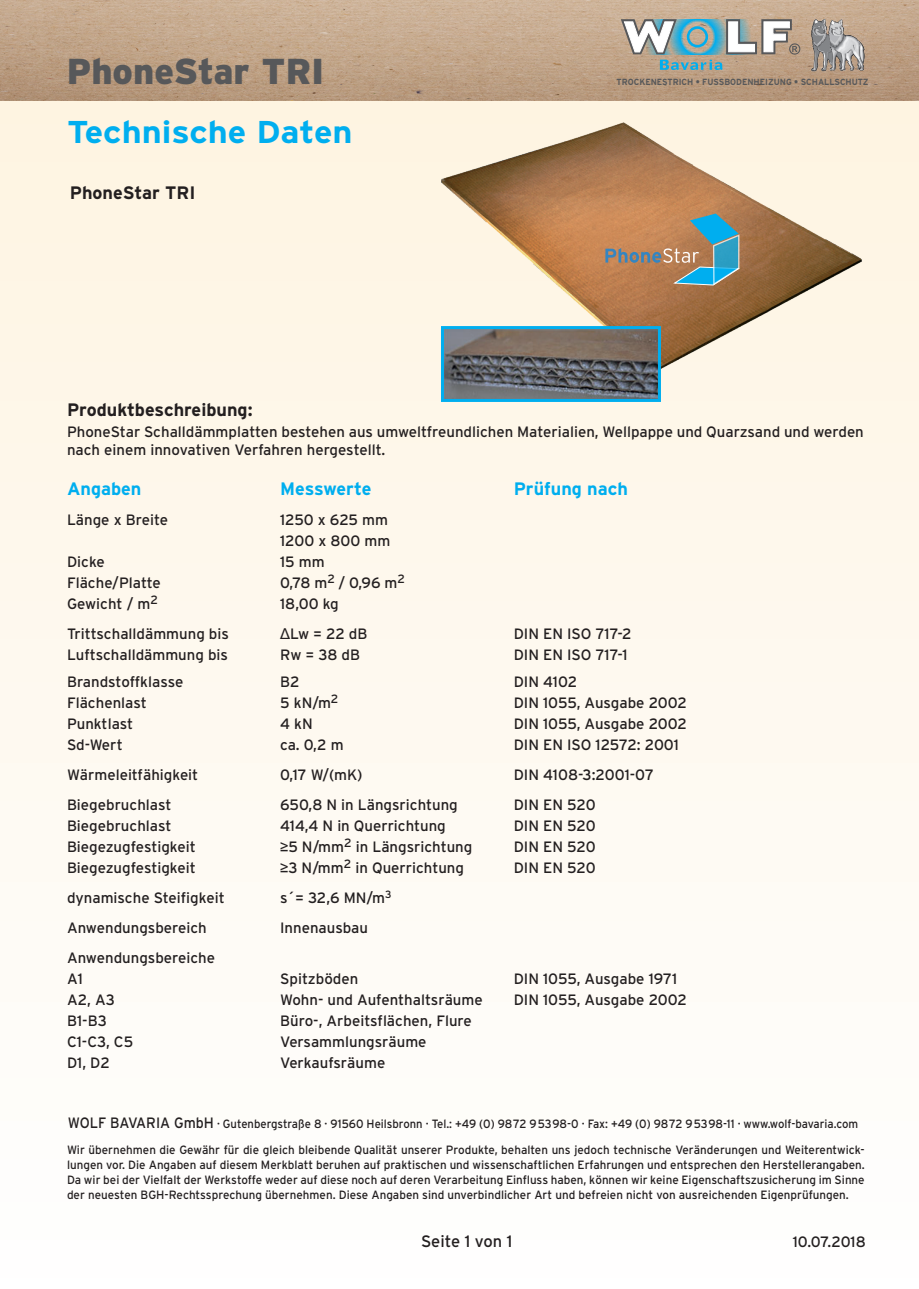
<style>
.page{position:relative;width:919px;height:1289px;background:#fff}
.page>*{position:absolute;margin:0;border:0;box-sizing:border-box;transform-origin:0 0}
.t1{font:900 36px "Interstate";color:#57585a}
.t2{font:700 31.5px "Interstate";color:#00aeef;scale:1.09 1}
.t3{font:700 18px "Interstate";color:#231f20}
.t4{font:700 18px "Interstate";color:#00aeef}
.t5{font:16.5px "Interstate";letter-spacing:-.005em;color:#231f20}
.t6{font:15px/21px "Interstate";color:#231f20}
.t7{font:12px/15px "Interstate";color:#231f20;text-align:justify}
.t8{font:12px/25.5px "Interstate";color:#231f20;scale:.94 1}
.t9{font:700 9px "Interstate";color:#57585a;scale:.93 1}
.s1{font-family:"Arial"}
.s2{font-size:15px}
</style>
<div class="page">
<div style="left:0;top:85px;width:918px;height:1203px;background:linear-gradient(to bottom,#fef4e1,#fefefe)"></div>
<img style="left:0;top:0;width:918px;height:101px">
<img style="left:810px;top:19px;width:55px;height:52px">
<svg style="left:612px;top:19px;width:5px;height:35px"></svg>
<svg style="left:617px;top:17px;width:183px;height:53px"></svg>
<img style="left:438px;top:119px;width:425px;height:254px">
<svg style="left:605px;top:213px;width:135px;height:73px;background:#988e7a"></svg>
<img style="left:445px;top:330px;width:212px;height:68px">
<div style="left:441px;top:326px;width:220px;height:76px;border:3px solid #00aeef"></div>
<h1 class="t1" style="left:67px;top:50px;width:259px">PhoneStar TRI</h1>
<h2 class="t2" style="left:67px;top:113px;width:263px">Technische Daten</h2>
<p class="t3" style="left:70px;top:182px;width:127px">PhoneStar TRI</p>
<p class="t9" style="left:616px;top:76px;width:272px">TROCKENESTRICH • FUSSBODENHEIZUNG • SCHALLSCHUTZ</p>
<p class="t3" style="left:67px;top:399px;width:187px">Produktbeschreibung:</p>
<p class="t6" style="left:67px;top:423px;width:798px;line-height:18px">PhoneStar Schalldämmplatten bestehen aus umweltfreundlichen Materialien, Wellpappe und Quarzsand und werden nach einem innovativen Verfahren hergestellt.</p>
<p class="t4" style="left:67px;top:477px;width:76px">Angaben</p>
<p class="t4" style="left:280px;top:477px;width:93px">Messwerte</p>
<p class="t4" style="left:513px;top:477px;width:116px">Prüfung nach</p>
<p class="t6" style="left:67px;top:509px;width:103px">Länge x Breite</p>
<p class="t6" style="left:280px;top:509px;width:112px">1250 x 625 mm<br>1200 x 800 mm</p>
<p class="t6" style="left:67px;top:551px;width:39px">Dicke</p>
<p class="t6" style="left:280px;top:551px;width:46px">15 mm</p>
<p class="t6" style="left:67px;top:572px;width:95px">Fläche/Platte</p>
<p class="t6" style="left:280px;top:572px;width:126px">0,78 m<sup>2</sup> / 0,96 m<sup>2</sup></p>
<p class="t6" style="left:67px;top:593px;width:92px">Gewicht / m<sup>2</sup></p>
<p class="t6" style="left:280px;top:593px;width:60px">18,00 kg</p>
<p class="t6" style="left:67px;top:623px;width:163px">Trittschalldämmung bis</p>
<p class="t6" style="left:280px;top:623px;width:89px"><span class="s1">Δ</span>Lw = 22 dB</p>
<p class="t6" style="left:513px;top:623px;width:119px">DIN EN ISO 717-2</p>
<p class="t6" style="left:67px;top:644px;width:162px">Luftschalldämmung bis</p>
<p class="t6" style="left:280px;top:644px;width:82px">Rw = 38 dB</p>
<p class="t6" style="left:513px;top:644px;width:115px">DIN EN ISO 717-1</p>
<p class="t6" style="left:67px;top:671px;width:118px">Brandstoffklasse</p>
<p class="t6" style="left:280px;top:671px;width:21px">B2</p>
<p class="t6" style="left:513px;top:671px;width:65px">DIN 4102</p>
<p class="t6" style="left:67px;top:692px;width:81px">Flächenlast</p>
<p class="t6" style="left:280px;top:692px;width:60px">5 kN/m<sup>2</sup></p>
<p class="t6" style="left:513px;top:692px;width:175px">DIN 1055, Ausgabe 2002</p>
<p class="t6" style="left:67px;top:713px;width:68px">Punktlast</p>
<p class="t6" style="left:280px;top:713px;width:34px">4 kN</p>
<p class="t6" style="left:513px;top:713px;width:175px">DIN 1055, Ausgabe 2002</p>
<p class="t6" style="left:67px;top:734px;width:57px">Sd-Wert</p>
<p class="t6" style="left:280px;top:734px;width:65px">ca. 0,2 m</p>
<p class="t6" style="left:513px;top:734px;width:167px">DIN EN ISO 12572: 2001</p>
<p class="t6" style="left:67px;top:764px;width:133px">Wärmeleitfähigkeit</p>
<p class="t6" style="left:280px;top:764px;width:84px">0,17 W/(mK)</p>
<p class="t6" style="left:513px;top:764px;width:142px">DIN 4108-3:2001-07</p>
<p class="t6" style="left:67px;top:794px;width:106px">Biegebruchlast</p>
<p class="t6" style="left:280px;top:794px;width:179px">650,8 N in Längsrichtung</p>
<p class="t6" style="left:513px;top:794px;width:83px">DIN EN 520</p>
<p class="t6" style="left:67px;top:815px;width:106px">Biegebruchlast</p>
<p class="t6" style="left:280px;top:815px;width:167px">414,4 N in Querrichtung</p>
<p class="t6" style="left:513px;top:815px;width:83px">DIN EN 520</p>
<p class="t6" style="left:67px;top:836px;width:130px">Biegezugfestigkeit</p>
<p class="t6" style="left:280px;top:836px;width:194px"><span class="s1">≥</span>5 N/mm<sup>2</sup> in Längsrichtung</p>
<p class="t6" style="left:513px;top:836px;width:83px">DIN EN 520</p>
<p class="t6" style="left:67px;top:857px;width:130px">Biegezugfestigkeit</p>
<p class="t6" style="left:280px;top:857px;width:185px"><span class="s1">≥</span>3 N/mm<sup>2</sup> in Querrichtung</p>
<p class="t6" style="left:513px;top:857px;width:83px">DIN EN 520</p>
<p class="t6" style="left:67px;top:887px;width:159px">dynamische Steifigkeit</p>
<p class="t6" style="left:280px;top:887px;width:113px">s´= 32,6 MN/m<sup>3</sup></p>
<p class="t6" style="left:67px;top:917px;width:141px">Anwendungsbereich</p>
<p class="t6" style="left:280px;top:917px;width:89px">Innenausbau</p>
<p class="t6" style="left:67px;top:947px;width:150px">Anwendungsbereiche<br>A1</p>
<p class="t6" style="left:280px;top:968px;width:80px">Spitzböden</p>
<p class="t6" style="left:513px;top:968px;width:165px">DIN 1055, Ausgabe 1971</p>
<p class="t6" style="left:67px;top:989px;width:49px">A2, A3</p>
<p class="t6" style="left:280px;top:989px;width:204px">Wohn- und Aufenthaltsräume</p>
<p class="t6" style="left:513px;top:989px;width:175px">DIN 1055, Ausgabe 2002</p>
<p class="t6" style="left:67px;top:1010px;width:41px">B1-B3</p>
<p class="t6" style="left:280px;top:1010px;width:193px">Büro-, Arbeitsflächen, Flure</p>
<p class="t6" style="left:67px;top:1031px;width:68px">C1-C3, C5</p>
<p class="t6" style="left:280px;top:1031px;width:148px">Versammlungsräume</p>
<p class="t6" style="left:67px;top:1052px;width:44px">D1, D2</p>
<p class="t6" style="left:280px;top:1052px;width:107px">Verkaufsräume</p>
<p class="t8" style="left:67px;top:1110px;width:850px"><span class="s2">WOLF BAVARIA GmbH</span> · Gutenbergstraße 8 · 91560 Heilsbronn · Tel.: +49 (0) 9872 95398-0 · Fax: +49 (0) 9872 95398-11 · www.wolf-bavaria.com<br>Wir übernehmen die Gewähr für die gleich bleibende Qualität unserer Produkte, behalten uns jedoch technische Veränderungen und Weiterentwick-</p>
<p class="t7" style="left:67px;top:1156px;width:799px">lungen vor. Die Angaben auf diesem Merkblatt beruhen auf praktischen und wissenschaftlichen Erfahrungen und entsprechen den Herstellerangaben.<br>Da wir bei der Vielfalt der Werkstoffe weder auf diese noch auf deren Verarbeitung Einfluss haben, können wir keine Eigenschaftszusicherung im Sinne der neuesten BGH-Rechtssprechung übernehmen. Diese Angaben sind unverbindlicher Art und befreien nicht von ausreichenden Eigenprüfungen.</p>
<p class="t6" style="left:792px;top:1230px;width:75px">10.07.2018</p>
<p class="t5" style="left:421px;top:1230px;width:93px">Seite 1 von 1</p>
</div>
